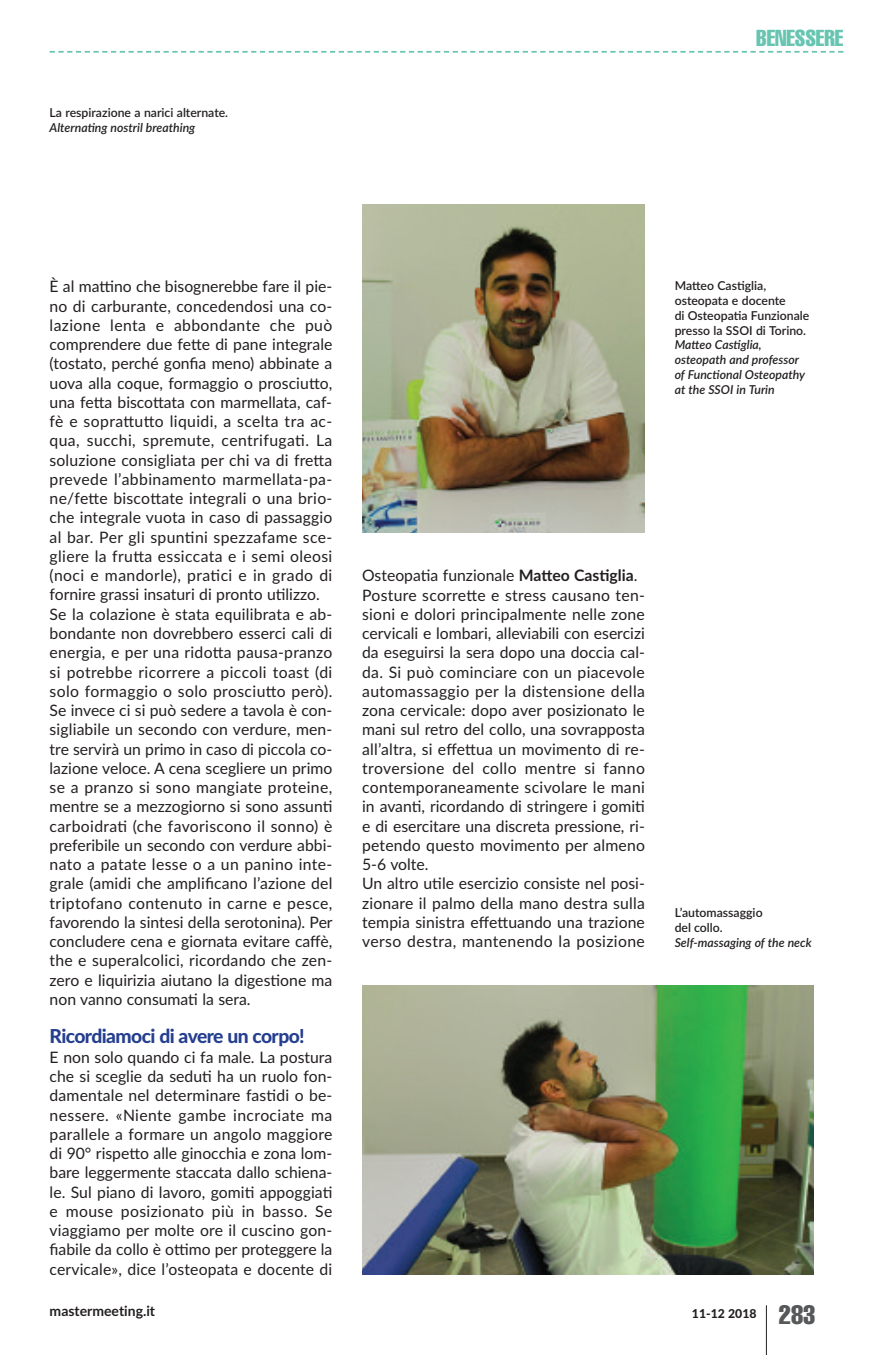
<style>
.page{position:relative;width:893px;height:1355px;background:#fff}
.page>*{position:absolute;margin:0;border:0;box-sizing:border-box;transform-origin:0 0}
.t1{font:extra-condensed 22.75px "Helvetica";color:#67c5b1}
.t2{font:800 19.25px "Lato";letter-spacing:-.03em;color:#253f8f}
.t3{font:15.75px/19.2px "Lato";letter-spacing:.01em;color:#231f20}
.t4{font:700 14px "Lato";color:#231f20}
.t5{font:600 12.25px/14.9px "Lato";color:#231f20}
.t6{font:italic 600 12.25px/14.9px "Lato";color:#231f20}
.t7{font:800 12.25px "Lato";color:#231f20}
.s1{font-weight:700}
.s2{font-family:"Helvetica";font-weight:400;font-stretch:extra-condensed;font-size:26.25px;color:#57585a}
</style>
<div class="page">
<hr style="left:766px;top:1305px;width:1px;height:49px;background:#231f20">
<svg style="left:50px;top:51px;width:793px;height:2px"></svg>
<img style="left:362px;top:204px;width:283px;height:328px">
<img style="left:362px;top:985px;width:452px;height:289px">
<p class="t5" style="left:50px;top:105px;width:180px">La respirazione a narici alternate.</p>
<p class="t6" style="left:50px;top:120px;width:147px">Alternating nostril breathing</p>
<h1 class="t1" style="left:756px;top:30px;width:89px">BENESSERE</h1>
<p class="t3" style="left:50px;top:277px;width:285px">È al mattino che bisognerebbe fare il pie&shy;no di carburante, concedendosi una co&shy;lazione lenta e abbondante che può comprendere due fette di pane integrale (tostato, perché gonfia meno) abbinate a uova alla coque, formaggio o prosciutto, una fetta biscottata con marmellata, caf&shy;fè e soprattutto liquidi, a scelta tra ac&shy;qua, succhi, spremute, centrifugati. La soluzione consigliata per chi va di fretta prevede l’abbinamento marmellata-pa&shy;ne/fette biscottate integrali o una brio&shy;che integrale vuota in caso di passaggio al bar. Per gli spuntini spezzafame sce&shy;gliere la frutta essiccata e i semi oleosi (noci e mandorle), pratici e in grado di fornire grassi insaturi di pronto utilizzo.<br>Se la colazione è stata equilibrata e ab&shy;bondante non dovrebbero esserci cali di energia, e per una ridotta pausa-pranzo si potrebbe ricorrere a piccoli toast (di solo formaggio o solo prosciutto però).<br>Se invece ci si può sedere a tavola è con&shy;sigliabile un secondo con verdure, men&shy;tre servirà un primo in caso di piccola co&shy;lazione veloce. A cena scegliere un primo se a pranzo si sono mangiate proteine, mentre se a mezzogiorno si sono assunti carboidrati (che favoriscono il sonno) è preferibile un secondo con verdure abbi&shy;nato a patate lesse o a un panino inte&shy;grale (amidi che amplificano l’azione del triptofano contenuto in carne e pesce, favorendo la sintesi della serotonina). Per concludere cena e giornata evitare caffè, the e superalcolici, ricordando che zen&shy;zero e liquirizia aiutano la digestione ma non vanno consumati la sera.</p>
<p class="t2" style="left:50px;top:1025px;width:257px">Ricordiamoci di avere un corpo!</p>
<p class="t3" style="left:50px;top:1047px;width:284px;text-align:justify">E non solo quando ci fa male. La postura che si sceglie da seduti ha un ruolo fon&shy;damentale nel determinare fastidi o be&shy;nessere. «Niente gambe incrociate ma parallele a formare un angolo maggiore di 90° rispetto alle ginocchia e zona lom&shy;bare leggermente staccata dallo schiena&shy;le. Sul piano di lavoro, gomiti appoggiati e mouse posizionato più in basso. Se viaggiamo per molte ore il cuscino gon&shy;fiabile da collo è ottimo per proteggere la cervicale», dice l’osteopata e docente di</p>
<p class="t3" style="left:362px;top:566px;width:284px">Osteopatia funzionale <span class="s1">Matteo Castiglia</span>.<br>Posture scorrette e stress causano ten&shy;sioni e dolori principalmente nelle zone cervicali e lombari, alleviabili con esercizi da eseguirsi la sera dopo una doccia cal&shy;da. Si può cominciare con un piacevole automassaggio per la distensione della zona cervicale: dopo aver posizionato le mani sul retro del collo, una sovrapposta all’altra, si effettua un movimento di re&shy;troversione del collo mentre si fanno contemporaneamente scivolare le mani in avanti, ricordando di stringere i gomiti e di esercitare una discreta pressione, ri&shy;petendo questo movimento per almeno 5-6 volte.<br>Un altro utile esercizio consiste nel posi&shy;zionare il palmo della mano destra sulla tempia sinistra effettuando una trazione verso destra, mantenendo la posizione</p>
<p class="t5" style="left:675px;top:278px;width:136px">Matteo castiglia, osteopata e docente<br>di osteopatia Funzionale presso la SSoi di torino.</p>
<p class="t6" style="left:675px;top:338px;width:132px">Matteo Castiglia, osteopath and professor of Functional Osteopathy at the SSOI in Turin</p>
<p class="t5" style="left:675px;top:905px;width:89px">L’automassaggio del collo.</p>
<p class="t6" style="left:675px;top:935px;width:138px">Self-massaging of the neck</p>
<p class="t4" style="left:50px;top:1302px;width:107px">mastermeeting.it</p>
<p class="t7" style="left:692px;top:1306px;width:125px">11-12 2018 <span class="s2">283</span></p>
</div>
